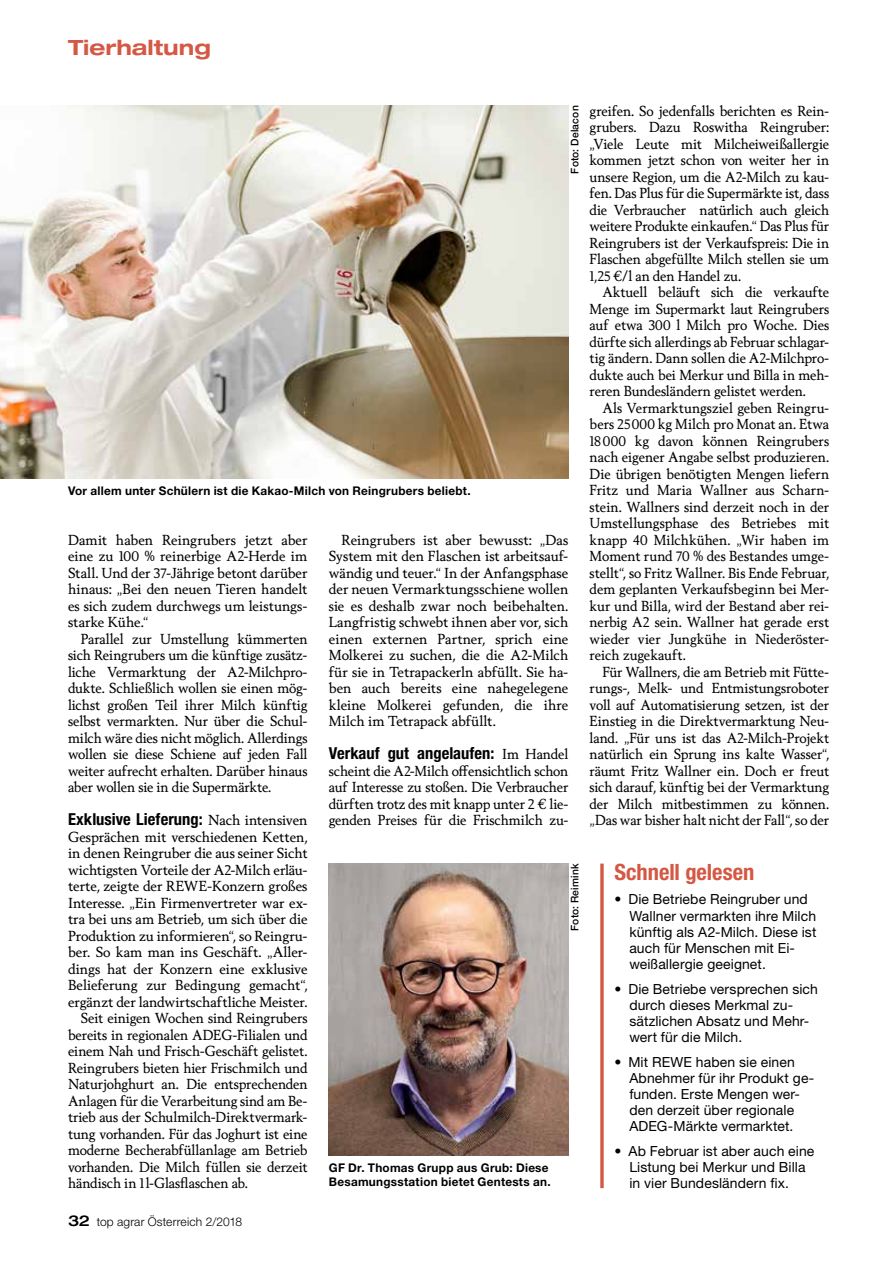
<style>
.page{position:relative;width:893px;height:1263px;background:#fff}
.page>*{position:absolute;margin:0;border:0;box-sizing:border-box;transform-origin:0 0}
.t1{font:700 condensed 22.5px "Helvetica Neue LT Pro";color:#d45844}
.t2{font:700 expanded 21px "Helvetica Neue LT Pro";color:#d45844}
.t3{font:700 condensed 16.5px "Helvetica Neue LT Pro";letter-spacing:.005em;color:#000}
.t4{font:13.95px/16.5px "Berling Nova Text Pro";letter-spacing:-.005em;color:#000;text-align:justify;scale:.96 1}
.t5{font:13.95px/16.5px "Berling Nova Text Pro";letter-spacing:-.005em;color:#000;text-align:justify}
.t6{font:13.95px/16.2px "Helvetica Neue LT Pro";letter-spacing:.01em;color:#000}
.t7{font:700 12px/14.4px "Helvetica Neue LT Pro";letter-spacing:.025em;color:#000}
.t8{font:300 12px "Helvetica Neue LT Pro";letter-spacing:.015em;color:#000}
.t9{font:500 10.5px "Helvetica Neue LT Pro";letter-spacing:.02em;color:#000}
.s1{font-family:"Berling Nova Text Pro";font-weight:400;font-stretch:normal;font-size:13.95px}
.s2{font-weight:500;font-stretch:expanded;font-size:15px}
</style>
<div class="page">
<img style="left:0;top:105px;width:568px;height:373px">
<img style="left:329px;top:864px;width:239px;height:291px">
<svg style="left:600px;top:863px;width:4px;height:325px"></svg>
<h2 class="t2" style="left:68px;top:34px;width:144px">Tierhaltung</h2>
<p class="t9" style="left:568px;top:174px;width:70px;rotate:-90deg">Foto: Delacon</p>
<p class="t7" style="left:68px;top:483px;width:404px">Vor allem unter Schülern ist die Kakao-Milch von Reingrubers beliebt.</p>
<p class="t5" style="left:68px;top:531px;width:241px">Damit haben Reingrubers jetzt aber eine zu 100 % reinerbige A2-Herde im Stall. Und der 37-Jährige betont darüber hinaus: „Bei den neuen Tieren handelt es sich zudem durchwegs um leistungs&shy;starke Kühe.“</p>
<p class="t4" style="left:68px;top:630px;width:251px;text-indent:13px">Parallel zur Umstellung kümmerten sich Reingrubers um die künftige zusätz&shy;liche Vermarktung der A2-Milchpro&shy;dukte. Schließlich wollen sie einen mög&shy;lichst großen Teil ihrer Milch künftig selbst vermarkten. Nur über die Schul&shy;milch wäre dies nicht möglich. Allerdings wollen sie diese Schiene auf jeden Fall weiter aufrecht erhalten. Darüber hinaus aber wollen sie in die Supermärkte.</p>
<p class="t3" style="left:68px;top:809px;width:241px">Exklusive Lieferung: <span class="s1">Nach intensiven</span></p>
<p class="t5" style="left:68px;top:828px;width:241px">Gesprächen mit verschiedenen Ketten,</p>
<p class="t5" style="left:68px;top:844px;width:241px">in denen Reingruber die aus seiner Sicht</p>
<p class="t5" style="left:68px;top:861px;width:241px">wichtigsten Vorteile der A2-Milch erläu-</p>
<p class="t5" style="left:68px;top:877px;width:241px">terte, zeigte der REWE-Konzern großes</p>
<p class="t5" style="left:68px;top:894px;width:241px">Interesse. „Ein Firmenvertreter war ex-</p>
<p class="t5" style="left:68px;top:910px;width:241px">tra bei uns am Betrieb, um sich über die</p>
<p class="t5" style="left:68px;top:927px;width:241px">Produktion zu informieren“, so Reingru-</p>
<p class="t5" style="left:68px;top:943px;width:241px">ber. So kam man ins Geschäft. „Aller-</p>
<p class="t5" style="left:68px;top:960px;width:241px">dings hat der Konzern eine exklusive</p>
<p class="t5" style="left:68px;top:976px;width:241px">Belieferung zur Bedingung gemacht“,</p>
<p class="t5" style="left:68px;top:993px;width:241px">ergänzt der landwirtschaftliche Meister.</p>
<p class="t4" style="left:81px;top:1009px;width:238px">Seit einigen Wochen sind Reingrubers</p>
<p class="t4" style="left:68px;top:1026px;width:251px">bereits in regionalen ADEG-Filialen und</p>
<p class="t4" style="left:68px;top:1042px;width:251px">einem Nah und Frisch-Geschäft gelistet.</p>
<p class="t4" style="left:68px;top:1059px;width:251px">Reingrubers bieten hier Frischmilch und</p>
<p class="t4" style="left:68px;top:1075px;width:251px">Naturjohghurt an. Die entsprechenden</p>
<p class="t4" style="left:68px;top:1092px;width:251px">Anlagen für die Verarbeitung sind am Be-</p>
<p class="t4" style="left:68px;top:1108px;width:251px">trieb aus der Schulmilch-Direktvermark-</p>
<p class="t4" style="left:68px;top:1125px;width:251px">tung vorhanden. Für das Joghurt ist eine</p>
<p class="t4" style="left:68px;top:1141px;width:251px">moderne Becherabfüllanlage am Betrieb</p>
<p class="t4" style="left:68px;top:1158px;width:251px">vorhanden. Die Milch füllen sie derzeit</p>
<p class="t4" style="left:68px;top:1174px;width:189px">händisch in 1l-Glasflaschen ab.</p>
<p class="t8" style="left:68px;top:1214px;width:176px"><span class="s2">32</span> top agrar Österreich 2/2018</p>
<p class="t5" style="left:329px;top:531px;width:241px;text-indent:13px">Reingrubers ist aber bewusst: „Das System mit den Flaschen ist arbeitsauf&shy;wändig und teuer.“ In der Anfangsphase der neuen Vermarktungsschiene wollen sie es deshalb zwar noch beibehalten.<br>Langfristig schwebt ihnen aber vor, sich einen externen Partner, sprich eine Molkerei zu suchen, die die A2-Milch für sie in Tetrapackerln abfüllt. Sie ha&shy;ben auch bereits eine nahegelegene kleine Molkerei gefunden, die ihre Milch im Tetrapack abfüllt.</p>
<p class="t3" style="left:329px;top:743px;width:241px">Verkauf gut angelaufen: <span class="s1">Im Handel</span></p>
<p class="t4" style="left:329px;top:762px;width:251px">scheint die A2-Milch offensichtlich schon auf Interesse zu stoßen. Die Verbraucher dürften trotz des mit knapp unter 2 € lie&shy;genden Preises für die Frischmilch zu-</p>
<p class="t9" style="left:568px;top:931px;width:69px;rotate:-90deg">Foto: Reimink</p>
<p class="t7" style="left:329px;top:1160px;width:223px">GF Dr. Thomas Grupp aus Grub: Diese<br>Besamungsstation bietet Gentests an.</p>
<p class="t4" style="left:590px;top:102px;width:251px">greifen. So jedenfalls berichten es Rein&shy;grubers. Dazu Roswitha Reingruber: „Viele Leute mit Milcheiweißallergie kommen jetzt schon von weiter her in unsere Region, um die A2-Milch zu kau&shy;fen. Das Plus für die Supermärkte ist, dass die Verbraucher natürlich auch gleich weitere Produkte einkaufen.“ Das Plus für Reingrubers ist der Verkaufspreis: Die in Flaschen abgefüllte Milch stellen sie um 1,25 €/l an den Handel zu.</p>
<p class="t4" style="left:590px;top:283px;width:251px;text-indent:13px">Aktuell beläuft sich die verkaufte Menge im Supermarkt laut Reingrubers auf etwa 300 l Milch pro Woche. Dies dürfte sich allerdings ab Februar schlagar&shy;tig ändern. Dann sollen die A2-Milchpro&shy;dukte auch bei Merkur und Billa in meh&shy;reren Bundesländern gelistet werden.</p>
<p class="t4" style="left:590px;top:399px;width:251px;text-indent:13px">Als Vermarktungsziel geben Reingru&shy;bers 25000 kg Milch pro Monat an. Etwa 18000 kg davon können Reingrubers nach eigener Angabe selbst produzieren.<br>Die übrigen benötigten Mengen liefern Fritz und Maria Wallner aus Scharn&shy;stein. Wallners sind derzeit noch in der Umstellungsphase des Betriebes mit knapp 40 Milchkühen. „Wir haben im Moment rund 70 % des Bestandes umge&shy;stellt“, so Fritz Wallner. Bis Ende Februar, dem geplanten Verkaufsbeginn bei Mer&shy;kur und Billa, wird der Bestand aber rei&shy;nerbig A2 sein. Wallner hat gerade erst wieder vier Jungkühe in Niederöster&shy;reich zugekauft.</p>
<p class="t4" style="left:590px;top:663px;width:251px;text-indent:13px">Für Wallners, die am Betrieb mit Fütte&shy;rungs-, Melk- und Entmistungsroboter voll auf Automatisierung setzen, ist der Einstieg in die Direktvermarktung Neu&shy;land. „Für uns ist das A2-Milch-Projekt natürlich ein Sprung ins kalte Wasser“, räumt Fritz Wallner ein. Doch er freut sich darauf, künftig bei der Vermarktung der Milch mitbestimmen zu können. „Das war bisher halt nicht der Fall“, so der</p>
<h1 class="t1" style="left:614px;top:858px;width:141px">Schnell gelesen</h1>
<p class="t6" style="left:629px;top:891px;width:189px;text-indent:-15px">• Die Betriebe Reingruber und<br>Wallner vermarkten ihre Milch künftig als A2-Milch. Diese ist auch für Menschen mit Ei&shy;weißallergie geeignet.</p>
<p class="t6" style="left:629px;top:980px;width:190px;text-indent:-15px">• Die Betriebe versprechen sich durch dieses Merkmal zu&shy;sätzlichen Absatz und Mehr&shy;wert für die Milch.</p>
<p class="t6" style="left:629px;top:1053px;width:186px;text-indent:-15px">• Mit REWE haben sie einen<br>Abnehmer für ihr Produkt ge&shy;funden. Erste Mengen wer&shy;den derzeit über regionale<br>ADEG-Märkte vermarktet.</p>
<p class="t6" style="left:629px;top:1142px;width:187px;text-indent:-15px">• Ab Februar ist aber auch eine<br>Listung bei Merkur und Billa in vier Bundesländern fix.</p>
</div>
